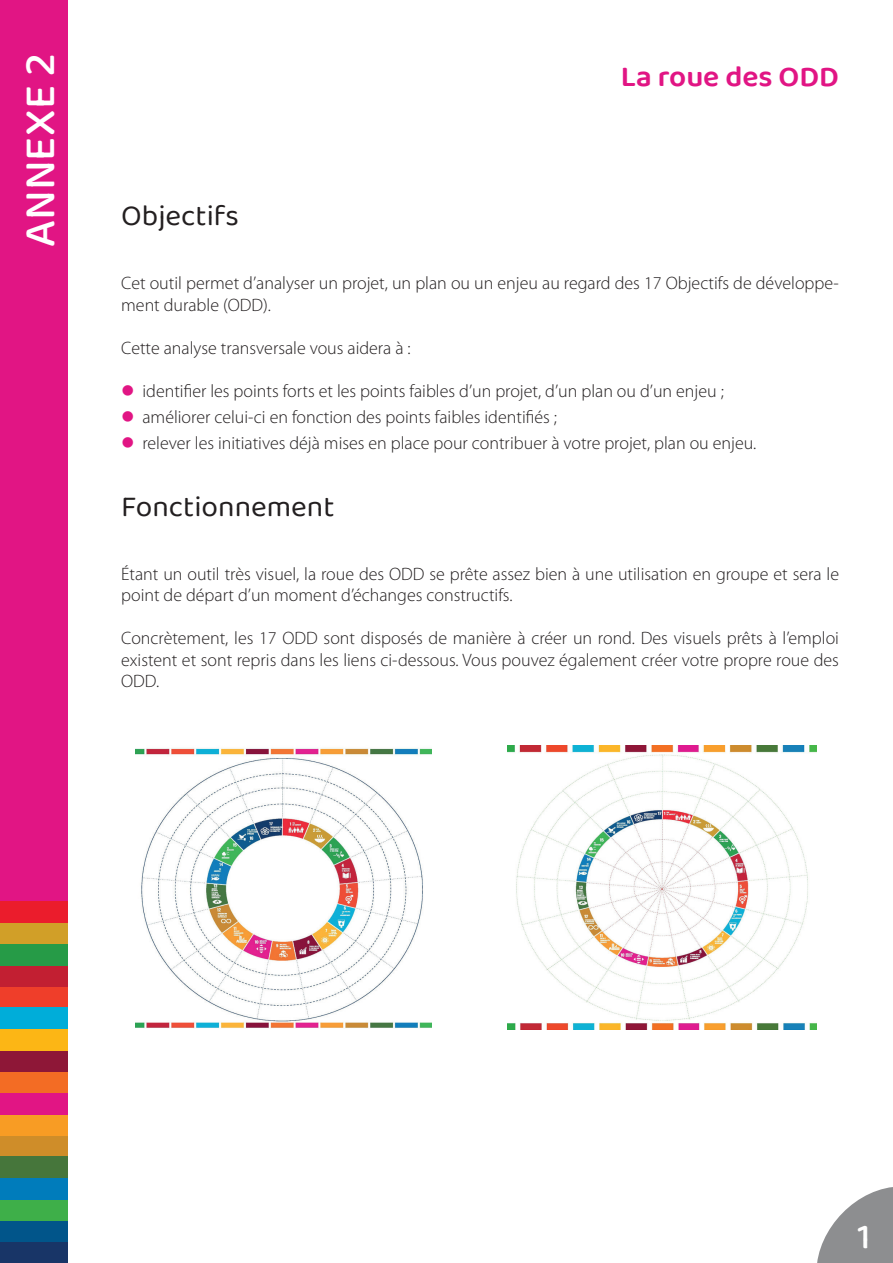
<style>
.page{position:relative;width:893px;height:1263px;background:#fff}
.page>*{position:absolute;margin:0;border:0;box-sizing:border-box;transform-origin:0 0}
.t1{font:45px "Baloo 2";color:#fff}
.t2{font:36px "Baloo 2";color:#fff}
.t3{font:30px "Baloo 2";color:#231f20}
.t4{font:600 30px "Baloo 2";color:#e11584}
.t5{font:300 18px/21.6px "Myriad Pro";color:#231f20}
</style>
<div class="page">
<div style="left:0;top:0;width:68px;height:1263px;background:#e11584"></div>
<svg style="left:817px;top:1187px;width:76px;height:76px"></svg>
<div style="left:0;top:1135px;width:68px;height:22px;background:#cf8d29"></div>
<div style="left:0;top:1242px;width:68px;height:21px;background:#183567"></div>
<div style="left:0;top:1220px;width:68px;height:22px;background:#01558a"></div>
<div style="left:0;top:1199px;width:68px;height:21px;background:#3eaf49"></div>
<div style="left:0;top:1178px;width:68px;height:21px;background:#007cbb"></div>
<div style="left:0;top:1157px;width:68px;height:21px;background:#46763b"></div>
<div style="left:0;top:1114px;width:68px;height:21px;background:#f89c24"></div>
<div style="left:0;top:986px;width:68px;height:22px;background:#ef3e2a"></div>
<div style="left:0;top:1071px;width:68px;height:22px;background:#f36c24"></div>
<div style="left:0;top:1050px;width:68px;height:21px;background:#8e1737"></div>
<div style="left:0;top:1029px;width:68px;height:21px;background:#fcb615"></div>
<div style="left:0;top:1008px;width:68px;height:21px;background:#00add9"></div>
<div style="left:0;top:965px;width:68px;height:21px;background:#c21f32"></div>
<div style="left:0;top:944px;width:68px;height:21px;background:#269b47"></div>
<div style="left:0;top:923px;width:68px;height:21px;background:#d19f28"></div>
<div style="left:0;top:901px;width:68px;height:22px;background:#eb1c2c"></div>
<img style="left:507px;top:746px;width:309px;height:283px">
<img style="left:135px;top:748px;width:297px;height:280px">
<h1 class="t1" style="left:8px;top:247px;width:196px;rotate:-90deg">ANNEXE 2</h1>
<h3 class="t3" style="left:121px;top:195px;width:119px">Objectifs</h3>
<h3 class="t4" style="left:621px;top:55px;width:220px">La roue des ODD</h3>
<p class="t5" style="left:121px;top:272px;width:719px">Cet outil permet d’analyser un projet, un plan ou un enjeu au regard des 17 Objectifs de développe&shy;ment durable (ODD).</p>
<p class="t5" style="left:121px;top:337px;width:291px">Cette analyse transversale vous aidera à :</p>
<p class="t5" style="left:142px;top:378px;width:615px;line-height:25.8px">identifier les points forts et les points faibles d’un projet, d’un plan ou d’un enjeu ; améliorer celui-ci en fonction des points faibles identifiés ;<br>relever les initiatives déjà mises en place pour contribuer à votre projet, plan ou enjeu.</p>
<h3 class="t3" style="left:121px;top:485px;width:215px">Fonctionnement</h3>
<p class="t5" style="left:121px;top:563px;width:719px">Étant un outil très visuel, la roue des ODD se prête assez bien à une utilisation en groupe et sera le point de départ d’un moment d’échanges constructifs.</p>
<p class="t5" style="left:121px;top:627px;width:719px;text-align:justify">Concrètement, les 17 ODD sont disposés de manière à créer un rond. Des visuels prêts à l’emploi existent et sont repris dans les liens ci-dessous. Vous pouvez également créer votre propre roue des ODD.</p>
<h2 class="t2" style="left:858px;top:1212px;width:15px">1</h2>
</div>
